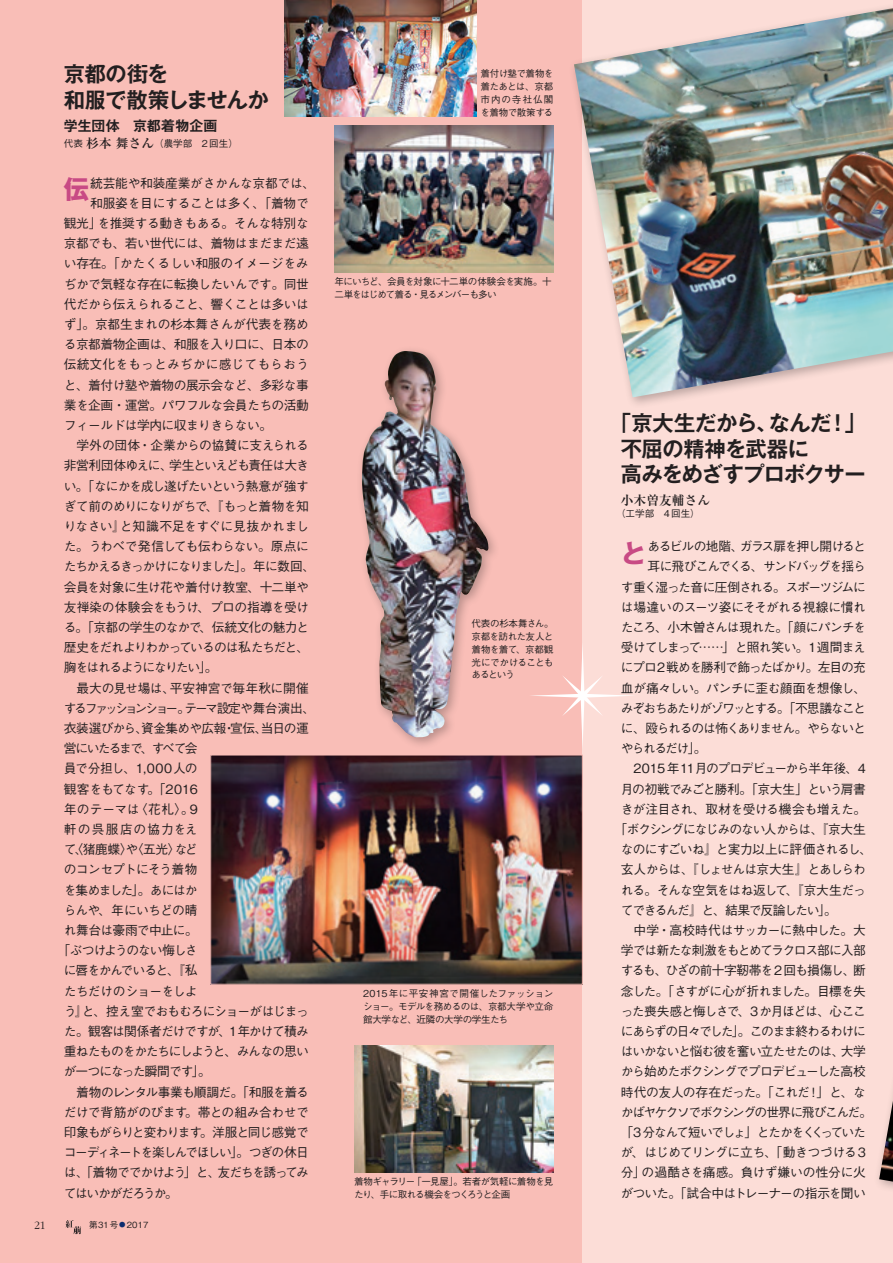
<style>
.page{position:relative;width:893px;height:1263px;background:#fff}
.page>*{position:absolute;margin:0;border:0;box-sizing:border-box;transform-origin:0 0}
.スピリット_20Q_見出し{font:700 21.3px "Gothic MB101 Pro De";letter-spacing:-.03em;color:#231f20}
.スピリット_クラブ名など{font:700 13.8px "Gothic MB101 Pro De";letter-spacing:.015em;color:#231f20}
.スピリット本文_12Q{font:500 12.75px/20.2px "Gothic BBB Pro";letter-spacing:-.06em;color:#231f20;text-align:justify}
.スピリット本文_12Q-2{font:500 12.75px/20.2px "Gothic BBB Pro";letter-spacing:-.085em;color:#231f20}
.スピリット本文_12Q-3{font:500 12.75px "Gothic BBB Pro";letter-spacing:-.04em;color:#231f20}
.スピリット本文_12Q-4{font:500 12.75px "Gothic BBB Pro";letter-spacing:-.09em;color:#231f20}
.スピリット本文_12Q-5{font:500 12.75px "Gothic BBB Pro";letter-spacing:-.015em;color:#231f20}
.スピリット本文_12Q-6{font:500 12.75px "Gothic BBB Pro";letter-spacing:-.095em;color:#231f20}
.スピリット本文_12Q-7{font:500 12.75px "Gothic BBB Pro";letter-spacing:-.02em;color:#231f20}
.スピリット本文_12Q-8{font:500 12.75px "Gothic BBB Pro";letter-spacing:-.11em;color:#231f20}
.スピリット本文_12Q-9{font:500 12.75px "Gothic BBB Pro";letter-spacing:-.175em;color:#231f20}
.スピリット本文_12Q-10{font:500 12.75px "Gothic BBB Pro";letter-spacing:-.125em;color:#231f20}
.スピリット本文_12Q-11{font:500 12.75px "Gothic BBB Pro";letter-spacing:-.08em;color:#231f20}
.スピリット本文_12Q-12{font:500 12.75px "Gothic BBB Pro";letter-spacing:-.105em;color:#231f20}
.スピリット本文_12Q-13{font:500 12.75px "Gothic BBB Pro";letter-spacing:-.025em;color:#231f20}
.スピリット本文_12Q-14{font:500 12.75px "Gothic BBB Pro";letter-spacing:.01em;color:#231f20}
.スピリット本文_12Q-15{font:500 12.75px "Gothic BBB Pro";letter-spacing:-.03em;color:#231f20}
.スピリット本文_12Q-16{font:500 12.75px "Gothic BBB Pro";letter-spacing:-.13em;color:#231f20}
.スピリット本文_12Q-17{font:500 12.75px "Gothic BBB Pro";letter-spacing:.005em;color:#231f20}
.スピリット本文_12Q-18{font:500 12.75px "Gothic BBB Pro";letter-spacing:.09em;color:#231f20}
.スピリット_学生名前{font:700 12.75px "Ryumin Pro";color:#231f20}
.紅萌30号_ノンブル数字_11Q{font:300 11.7px "ITC Garamond Std";color:#231f20}
.紅萌30号_キャプ-ヨコ{font:500 9.6px/12.8px "Gothic BBB Pro";letter-spacing:-.055em;color:#231f20;text-align:justify}
.紅萌30号_キャプ-ヨコ-2{font:500 9.6px/12.8px "Gothic BBB Pro";letter-spacing:-.095em;color:#231f20}
.紅萌30号_キャプ-ヨコ-3{font:500 9.6px/12.8px "Gothic BBB Pro";letter-spacing:-.085em;color:#231f20}
.スピリット_学生学部{font:500 9.6px "Gothic BBB Pro";color:#231f20}
.t1{font:500 8.55px "Gothic BBB Pro";color:#231f20}
.s1{font-family:"Ryumin Pro";font-weight:700;font-size:12.75px}
.s2{font-family:"Gothic MB101 Pro";font-weight:700;font-size:25.5px;color:#c84a84}
.s3{font-size:6.45px;color:#0d2c6e}
</style>
<div class="page">
<div style="left:0;top:0;width:583px;height:1263px;background:#f9beb7"></div>
<div style="left:583px;top:0;width:310px;height:1263px;background:#fcddd7"></div>
<svg style="left:66px;top:1220px;width:15px;height:14px"></svg>
<svg style="left:531px;top:642px;width:101px;height:107px"></svg>
<img style="left:879px;top:1101px;width:14px;height:80px">
<img style="left:362px;top:354px;width:127px;height:383px">
<img style="left:212px;top:757px;width:369px;height:225px">
<div style="left:210px;top:755px;width:373px;height:229px;border:1px solid #f9beb7"></div>
<img style="left:354px;top:1045px;width:199px;height:127px">
<img style="left:334px;top:125px;width:219px;height:147px">
<img style="left:285px;top:0;width:191px;height:117px">
<div style="left:568px;top:0;width:325px;height:409px;background:#231f20;opacity:.3"></div>
<img style="left:574px;top:8px;width:319px;height:389px">
<p class="スピリット_20Q_見出し" style="left:64px;top:57px;width:106px">京都の街を</p>
<p class="スピリット_20Q_見出し" style="left:64px;top:82px;width:206px">和服で散策しませんか</p>
<p class="スピリット_クラブ名など" style="left:64px;top:115px;width:155px">学生団体　京都着物企画</p>
<p class="スピリット_学生学部" style="left:64px;top:136px;width:176px">代表 <span class="s1">杉本 舞さん</span>（農学部　2回生）</p>
<p class="スピリット本文_12Q-7" style="left:64px;top:173px;width:253px"><span class="s2">伝</span>統芸能や和装産業がさかんな京都では、</p>
<p class="スピリット本文_12Q-7" style="left:90px;top:193px;width:220px">和服姿を目にすることは多く、「着物で</p>
<p class="スピリット本文_12Q-13" style="left:64px;top:213px;width:246px">観光」を推奨する動きもある。そんな特別な</p>
<p class="スピリット本文_12Q-3" style="left:64px;top:233px;width:246px">京都でも、若い世代には、着物はまだまだ遠</p>
<p class="スピリット本文_12Q-5" style="left:64px;top:253px;width:246px">い存在。「かたくるしい和服のイメージをみ</p>
<p class="スピリット本文_12Q-3" style="left:64px;top:274px;width:246px">ぢかで気軽な存在に転換したいんです。同世</p>
<p class="スピリット本文_12Q-3" style="left:64px;top:294px;width:246px">代だから伝えられること、響くことは多いは</p>
<p class="スピリット本文_12Q-5" style="left:64px;top:314px;width:247px">ず」。京都生まれの杉本舞さんが代表を務め</p>
<p class="スピリット本文_12Q-3" style="left:64px;top:334px;width:246px">る京都着物企画は、和服を入り口に、日本の</p>
<p class="スピリット本文_12Q-14" style="left:64px;top:354px;width:247px">伝統文化をもっとみぢかに感じてもらおう</p>
<p class="スピリット本文_12Q-3" style="left:64px;top:375px;width:246px">と、着付け塾や着物の展示会など、多彩な事</p>
<p class="スピリット本文_12Q-3" style="left:64px;top:395px;width:246px">業を企画・運営。パワフルな会員たちの活動</p>
<p class="スピリット本文_12Q-3" style="left:64px;top:415px;width:210px">フィールドは学内に収まりきらない。</p>
<p class="スピリット本文_12Q" style="left:64px;top:434px;width:253px;text-align:left">　学外の団体・企業からの協賛に支えられる非営利団体ゆえに、学生といえども責任は大きい。「なにかを成し遂げたいという熱意が強すぎて前のめりになりがちで、『もっと着物を知りなさい』と知識不足をすぐに見抜かれました。うわべで発信しても伝わらない。原点にたちかえるきっかけになりました」。年に数回、会員を対象に生け花や着付け教室、十二単や友禅染の体験会をもうけ、プロの指導を受ける。「京都の学生のなかで、伝統文化の魅力と歴史をだれよりわかっているのは私たちだと、胸をはれるようになりたい」。</p>
<p class="スピリット本文_12Q-5" style="left:64px;top:677px;width:247px">　最大の見せ場は、平安神宮で毎年秋に開催</p>
<p class="スピリット本文_12Q-9" style="left:64px;top:698px;width:253px">するファッションショー。テーマ設定や舞台演出、</p>
<p class="スピリット本文_12Q" style="left:64px;top:716px;width:246px">衣装選びから、資金集めや広報・宣伝、当日の運</p>
<p class="スピリット本文_12Q-16" style="left:64px;top:738px;width:135px">営にいたるまで、すべて会</p>
<p class="スピリット本文_12Q-15" style="left:64px;top:758px;width:135px">員で分担し、1,000人の</p>
<p class="スピリット本文_12Q-7" style="left:64px;top:778px;width:135px">観客をもてなす。「2016</p>
<p class="スピリット本文_12Q-17" style="left:64px;top:799px;width:135px">年のテーマは〈花札〉。9</p>
<p class="スピリット本文_12Q-18" style="left:64px;top:819px;width:135px">軒の呉服店の協力をえ</p>
<p class="スピリット本文_12Q" style="left:64px;top:838px;width:135px">て、〈猪鹿蝶〉や〈五光〉など</p>
<p class="スピリット本文_12Q" style="left:64px;top:858px;width:135px">のコンセプトにそう着物</p>
<p class="スピリット本文_12Q-4" style="left:64px;top:880px;width:135px">を集めました」。あにはか</p>
<p class="スピリット本文_12Q" style="left:64px;top:898px;width:135px">らんや、年にいちどの晴</p>
<p class="スピリット本文_12Q" style="left:64px;top:918px;width:136px">れ舞台は豪雨で中止に。</p>
<p class="スピリット本文_12Q-6" style="left:57px;top:940px;width:142px">「ぶつけようのない悔しさ</p>
<p class="スピリット本文_12Q-4" style="left:64px;top:960px;width:135px">に唇をかんでいると、『私</p>
<p class="スピリット本文_12Q" style="left:64px;top:979px;width:135px">たちだけのショーをしよ</p>
<p class="スピリット本文_12Q" style="left:64px;top:999px;width:247px">う』と、控え室でおもむろにショーがはじまっ</p>
<p class="スピリット本文_12Q" style="left:64px;top:1019px;width:246px">た。観客は関係者だけですが、1年かけて積み</p>
<p class="スピリット本文_12Q-4" style="left:64px;top:1041px;width:246px">重ねたものをかたちにしようと、みんなの思い</p>
<p class="スピリット本文_12Q" style="left:64px;top:1060px;width:149px">が一つになった瞬間です」。</p>
<p class="スピリット本文_12Q" style="left:64px;top:1080px;width:247px">　着物のレンタル事業も順調だ。「和服を着るだけで背筋がのびます。帯との組み合わせで印象もがらりと変わります。洋服と同じ感覚でコーディネートを楽しんでほしい」。つぎの休日は、「着物ででかけよう」と、友だちを誘ってみてはいかがだろうか。</p>
<p class="紅萌30号_ノンブル数字_11Q" style="left:34px;top:1218px;width:13px">21</p>
<p class="t1" style="left:89px;top:1218px;width:61px">第31号<span class="s3">●</span> 2017</p>
<p class="紅萌30号_キャプ-ヨコ" style="left:480px;top:66px;width:74px">着付け塾で着物を着たあとは、京都市内の寺社仏閣を着物で散策する</p>
<p class="紅萌30号_キャプ-ヨコ-2" style="left:334px;top:274px;width:219px">年にいちど、会員を対象に十二単の体験会を実施。十二単をはじめて着る・見るメンバーも多い</p>
<p class="紅萌30号_キャプ-ヨコ" style="left:471px;top:616px;width:84px">代表の杉本舞さん。京都を訪れた友人と着物を着て、京都観光にでかけることもあるという</p>
<p class="紅萌30号_キャプ-ヨコ" style="left:363px;top:986px;width:192px">2015年に平安神宮で開催したファッションショー。モデルを務めるのは、京都大学や立命館大学など、近隣の大学の学生たち</p>
<p class="紅萌30号_キャプ-ヨコ-3" style="left:354px;top:1174px;width:201px">着物ギャラリー「一見屋」。若者が気軽に着物を見たり、手に取れる機会をつくろうと企画</p>
<p class="スピリット_20Q_見出し" style="left:610px;top:405px;width:257px">「京大生だから、なんだ！」</p>
<p class="スピリット_20Q_見出し" style="left:621px;top:431px;width:190px">不屈の精神を武器に</p>
<p class="スピリット_20Q_見出し" style="left:621px;top:456px;width:246px">高みをめざすプロボクサー</p>
<p class="スピリット_学生名前" style="left:621px;top:490px;width:91px">小木曽友輔さん</p>
<p class="スピリット_学生学部" style="left:616px;top:505px;width:85px">（工学部　4回生）</p>
<p class="スピリット本文_12Q-6" style="left:621px;top:536px;width:247px"><span class="s2">と</span>あるビルの地階、ガラス扉を押し開けると</p>
<p class="スピリット本文_12Q-8" style="left:647px;top:556px;width:220px">耳に飛びこんでくる、サンドバッグを揺ら</p>
<p class="スピリット本文_12Q-4" style="left:621px;top:577px;width:246px">す重く湿った音に圧倒される。スポーツジムに</p>
<p class="スピリット本文_12Q" style="left:621px;top:595px;width:247px">は場違いのスーツ姿にそそがれる視線に慣れ</p>
<p class="スピリット本文_12Q" style="left:621px;top:615px;width:246px">たころ、小木曽さんは現れた。「顔にパンチを</p>
<p class="スピリット本文_12Q" style="left:621px;top:636px;width:247px">受けてしまって……」と照れ笑い。1週間まえ</p>
<p class="スピリット本文_12Q-11" style="left:621px;top:657px;width:247px">にプロ2戦めを勝利で飾ったばかり。左目の充</p>
<p class="スピリット本文_12Q-3" style="left:621px;top:678px;width:247px">血が痛々しい。パンチに歪む顔面を想像し、</p>
<p class="スピリット本文_12Q-10" style="left:621px;top:698px;width:247px">みぞおちあたりがゾワッとする。「不思議なこと</p>
<p class="スピリット本文_12Q-12" style="left:621px;top:718px;width:247px">に、殴られるのは怖くありません。やらないと</p>
<p class="スピリット本文_12Q" style="left:621px;top:737px;width:87px">やられるだけ」。</p>
<p class="スピリット本文_12Q" style="left:621px;top:757px;width:246px">　2015 年11月のプロデビューから半年後、4</p>
<p class="スピリット本文_12Q" style="left:621px;top:777px;width:247px">月の初戦でみごと勝利。「京大生」という肩書</p>
<p class="スピリット本文_12Q" style="left:621px;top:797px;width:247px">きが注目され、取材を受ける機会も増えた。</p>
<p class="スピリット本文_12Q-2" style="left:614px;top:817px;width:253px">「ボクシングになじみのない人からは、『京大生</p>
<p class="スピリット本文_12Q" style="left:621px;top:838px;width:253px">なのにすごいね』と実力以上に評価されるし、</p>
<p class="スピリット本文_12Q-6" style="left:621px;top:859px;width:247px">玄人からは、『しょせんは京大生』とあしらわ</p>
<p class="スピリット本文_12Q" style="left:621px;top:878px;width:246px">れる。そんな空気をはね返して、『京大生だっ</p>
<p class="スピリット本文_12Q-8" style="left:621px;top:900px;width:218px">てできるんだ』と、結果で反論したい」。</p>
<p class="スピリット本文_12Q-2" style="left:621px;top:918px;width:253px">　中学・高校時代はサッカーに熱中した。大学では新たな刺激をもとめてラクロス部に入部するも、ひざの前十字靭帯を2 回も損傷し、断念した。「さすがに心が折れました。目標を失った喪失感と悔しさで、3 か月ほどは、心ここにあらずの日々でした」。このまま終わるわけにはいかないと悩む彼を奮い立たせたのは、大学から始めたボクシングでプロデビューした高校時代の友人の存在だった。「これだ！」と、なかばヤケクソでボクシングの世界に飛びこんだ。</p>
<p class="スピリット本文_12Q" style="left:621px;top:1120px;width:247px">「3 分なんて短いでしょ」とたかをくくっていたが、はじめてリングに立ち、「動きつづける3分」の過酷さを痛感。負けず嫌いの性分に火がついた。「試合中はトレーナーの指示を聞い</p>
</div>
